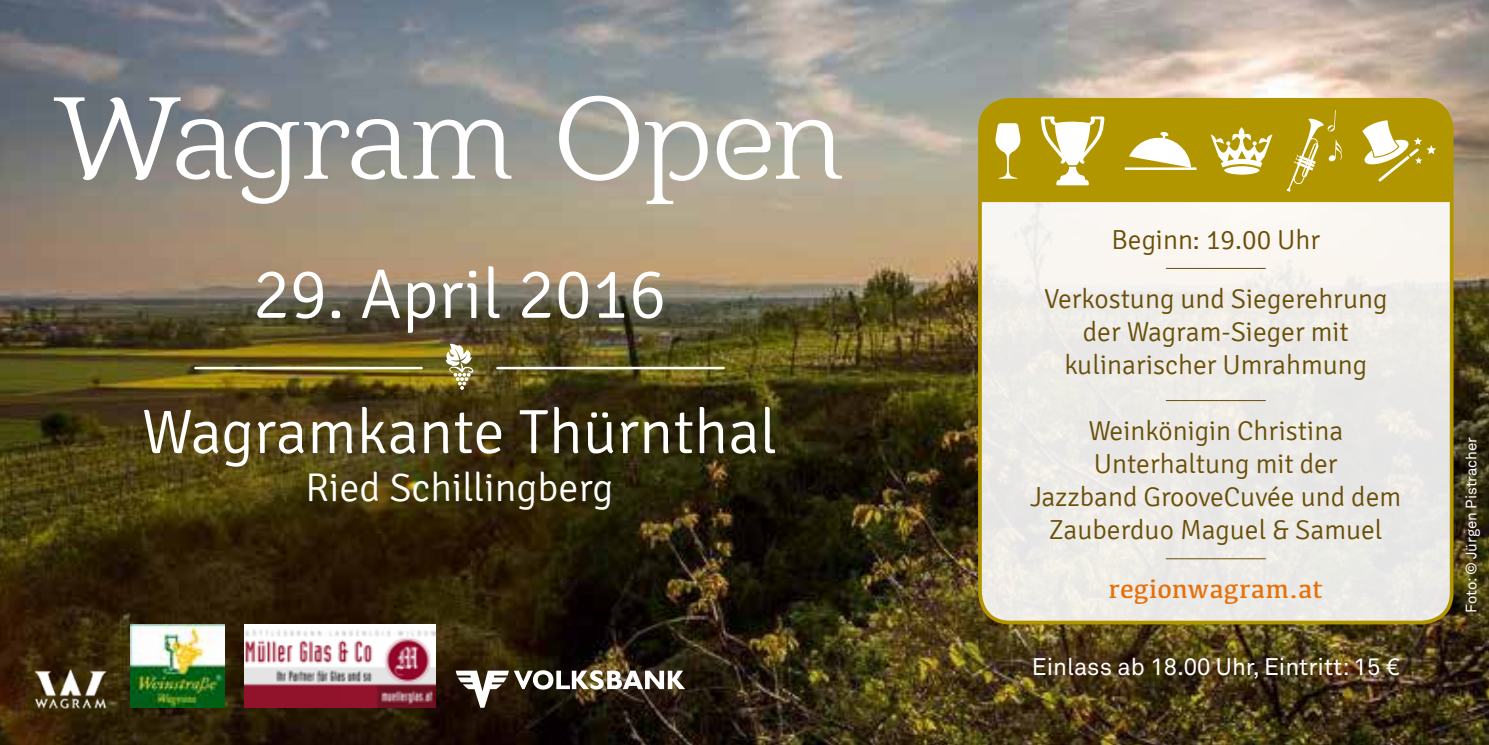
<style>
.page{position:relative;width:1489px;height:745px;background:#fff}
.page>*{position:absolute;margin:0;border:0;box-sizing:border-box;transform-origin:0 0}
.t1{font:120px "Barkentina";letter-spacing:-.015em;color:#fff}
.t2{font:300 70px "Signika";color:#fff}
.t3{font:300 62.5px "Signika";color:#fff}
.t4{font:300 40px "Signika";color:#fff}
.t5{font:300 27.5px/33px "Signika";color:#6a4f08;text-align:center}
.t6{font:27.5px "Kefa";letter-spacing:.005em;color:#e6710a}
.t7{font:23.75px "Akkurat";color:#fff}
.t8{font:15px "Akkurat";color:#fff}
</style>
<div class="page">
<img style="left:0;top:0;width:1488px;height:744px">
<div style="left:979px;top:100px;width:471px;height:522px;background:linear-gradient(to right,#f0eee9,#edece8);border-radius:30px"></div>
<div style="left:978px;top:98px;width:475px;height:526px;border:4px solid #b29600;border-radius:30px"></div>
<div style="left:980px;top:100px;width:470px;height:102px;background:#b29600"></div>
<svg style="left:1286px;top:110px;width:55px;height:82px;background:#bca422"></svg>
<svg style="left:1040px;top:116px;width:64px;height:69px"></svg>
<hr style="left:1165px;top:268px;width:100px;height:1px;background:#6a4f08">
<hr style="left:1165px;top:400px;width:100px;height:1px;background:#6a4f08">
<hr style="left:1165px;top:558px;width:100px;height:1px;background:#6a4f08">
<img style="left:131px;top:624px;width:93px;height:83px">
<img style="left:32px;top:669px;width:78px;height:40px">
<img style="left:245px;top:624px;width:190px;height:83px">
<svg style="left:1124px;top:131px;width:72px;height:39px"></svg>
<svg style="left:994px;top:123px;width:27px;height:55px"></svg>
<hr style="left:497px;top:366px;width:226px;height:3px;background:#fff">
<svg style="left:446px;top:343px;width:27px;height:46px"></svg>
<hr style="left:195px;top:366px;width:226px;height:3px;background:#fff">
<svg style="left:1362px;top:120px;width:73px;height:61px"></svg>
<svg style="left:456px;top:669px;width:229px;height:38px"></svg>
<svg style="left:1210px;top:127px;width:62px;height:40px"></svg>
<div style="left:1224px;top:166px;width:35px;height:8px;background:#fff;border-radius:50%"></div>
<h1 class="t1" style="left:52px;top:64px;width:794px">Wagram Open</h1>
<h2 class="t2" style="left:253px;top:256px;width:414px">29. April 2016</h2>
<h3 class="t3" style="left:142px;top:397px;width:637px">Wagramkante Thürnthal</h3>
<h3 class="t4" style="left:305px;top:465px;width:309px">Ried Schillingberg</h3>
<p class="t5" style="left:1044px;top:210px;width:345px;line-height:59px">Beginn: 19.00 Uhr<br>Verkostung und Siegerehrung</p>
<p class="t5" style="left:1064px;top:315px;width:304px">der Wagram-Sieger mit kulinarischer Umrahmung</p>
<p class="t5" style="left:1030px;top:414px;width:372px">Weinkönigin Christina<br>Unterhaltung mit der<br>Jazzband GrooveCuvée und dem<br>Zauberduo Maguel &amp; Samuel</p>
<p class="t6" style="left:1108px;top:571px;width:216px">regionwagram.at</p>
<p class="t7" style="left:1031px;top:651px;width:369px">Einlass ab 18.00 Uhr, Eintritt: 15 €</p>
<p class="t8" style="left:1461px;top:612px;width:177px;rotate:-90deg">Foto: © Jürgen Pistracher</p>
</div>
